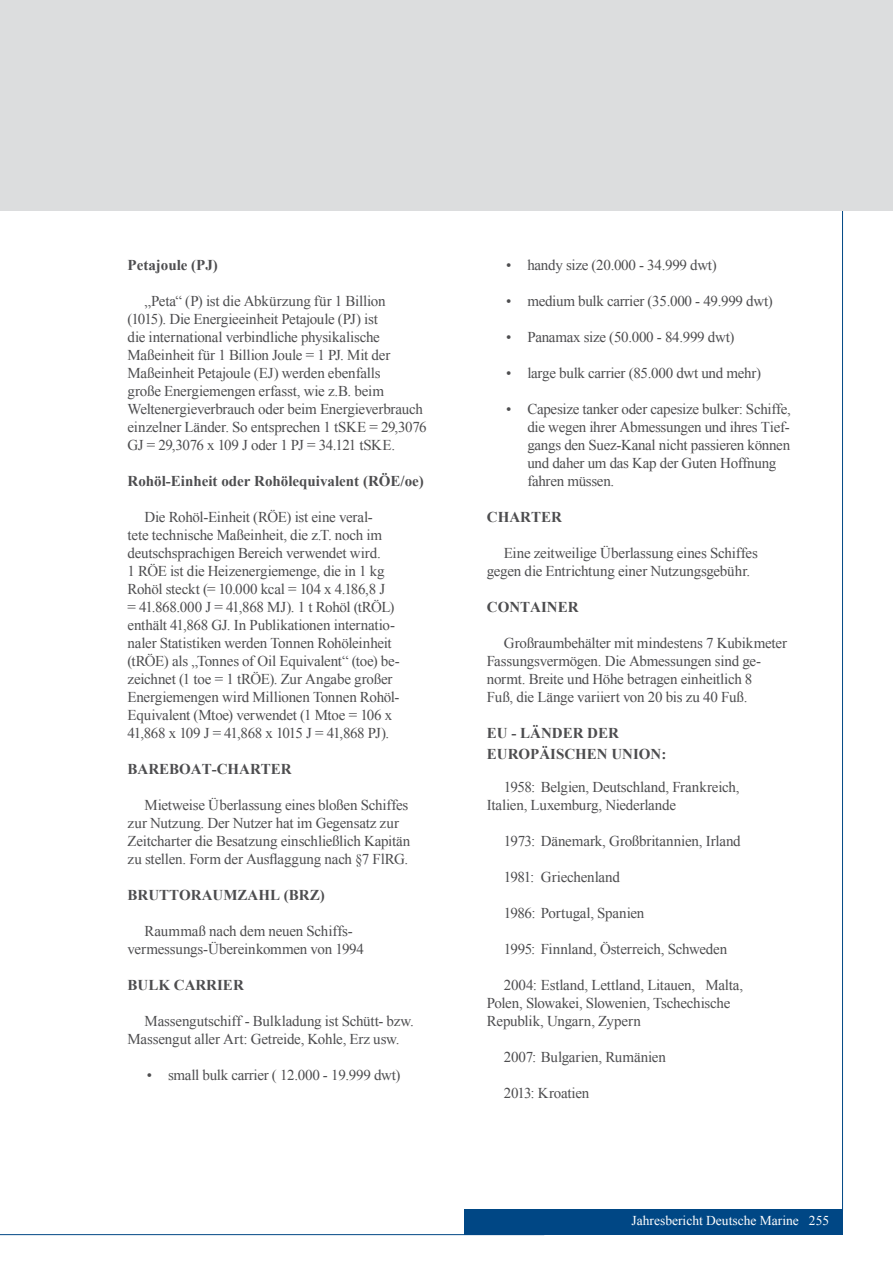
<style>
.page{position:relative;width:893px;height:1263px;background:#fff}
.page>*{position:absolute;margin:0;border:0;box-sizing:border-box;transform-origin:0 0}
.t1{font:15px/18px "Times New Roman";letter-spacing:-.02em;color:#4d4d4f}
.t2{font:700 15px/21px "Times New Roman";color:#4d4d4f}
.t3{font:13.5px "Times New Roman";color:#fff}
</style>
<div class="page">
<hr style="left:842px;top:204px;width:1px;height:1007px;background:#004785">
<hr style="left:0;top:1234px;width:544px;height:1px;background:#004785">
<div style="left:0;top:0;width:893px;height:210px;background:#dcddde"></div>
<div style="left:465px;top:1209px;width:378px;height:26px;background:#004785"></div>
<p class="t2" style="left:128px;top:254px;width:92px">Petajoule (PJ)</p>
<p class="t1" style="left:128px;top:292px;width:300px;text-indent:17px">„Peta“ (P) ist die Abkürzung für 1 Billion (1015). Die Energieeinheit Petajoule (PJ) ist<br>die international verbindliche physikalische Maßeinheit für 1 Billion Joule = 1 PJ. Mit der Maßeinheit Petajoule (EJ) werden ebenfalls<br>große Energiemengen erfasst, wie z.B. beim Weltenergieverbrauch oder beim Energieverbrauch einzelner Länder. So entsprechen 1 tSKE = 29,3076<br>GJ = 29,3076 x 109 J oder 1 PJ = 34.121 tSKE.</p>
<p class="t2" style="left:128px;top:470px;width:298px">Rohöl-Einheit oder Rohölequivalent (RÖE/oe)</p>
<p class="t1" style="left:128px;top:508px;width:274px;text-indent:17px">Die Rohöl-Einheit (RÖE) ist eine veral-<br>tete technische Maßeinheit, die z.T. noch im deutschsprachigen Bereich verwendet wird.<br>1 RÖE ist die Heizenergiemenge, die in 1 kg Rohöl steckt (= 10.000 kcal = 104 x 4.186,8 J<br>= 41.868.000 J = 41,868 MJ). 1 t Rohöl (tRÖL) enthält 41,868 GJ. In Publikationen internatio&shy;naler Statistiken werden Tonnen Rohöleinheit (tRÖE) als „Tonnes of Oil Equivalent“ (toe) be&shy;zeichnet (1 toe = 1 tRÖE). Zur Angabe großer Energiemengen wird Millionen Tonnen Rohöl-Equivalent (Mtoe) verwendet (1 Mtoe = 106 x 41,868 x 109 J = 41,868 x 1015 J = 41,868 PJ).</p>
<p class="t2" style="left:128px;top:758px;width:166px">BAREBOAT-CHARTER</p>
<p class="t1" style="left:128px;top:796px;width:284px;text-indent:17px">Mietweise Überlassung eines bloßen Schiffes zur Nutzung. Der Nutzer hat im Gegensatz zur Zeitcharter die Besatzung einschließlich Kapitän zu stellen. Form der Ausflaggung nach §7 FlRG.</p>
<p class="t2" style="left:128px;top:884px;width:199px">BRUTTORAUMZAHL (BRZ)</p>
<p class="t1" style="left:128px;top:922px;width:238px;text-align:center">Raummaß nach dem neuen Schiffs&shy;vermessungs-Übereinkommen von 1994</p>
<p class="t2" style="left:128px;top:974px;width:118px">BULK CARRIER</p>
<p class="t1" style="left:128px;top:1012px;width:288px;text-indent:17px">Massengutschiff - Bulkladung ist Schütt- bzw.<br>Massengut aller Art: Getreide, Kohle, Erz usw.</p>
<p class="t1" style="left:147px;top:1066px;width:255px">• small bulk carrier ( 12.000 - 19.999 dwt)</p>
<p class="t1" style="left:506px;top:256px;width:212px">• handy size (20.000 - 34.999 dwt)</p>
<p class="t1" style="left:506px;top:292px;width:268px">• medium bulk carrier (35.000 - 49.999 dwt)</p>
<p class="t1" style="left:506px;top:328px;width:230px">• Panamax size (50.000 - 84.999 dwt)</p>
<p class="t1" style="left:506px;top:364px;width:256px">• large bulk carrier (85.000 dwt und mehr)</p>
<p class="t1" style="left:527px;top:400px;width:265px;text-indent:-21px">• Capesize tanker oder capesize bulker: Schiffe, die wegen ihrer Abmessungen und ihres Tief&shy;gangs den Suez-Kanal nicht passieren können und daher um das Kap der Guten Hoffnung fahren müssen.</p>
<p class="t2" style="left:487px;top:506px;width:76px">CHARTER</p>
<p class="t1" style="left:487px;top:544px;width:272px;text-indent:17px">Eine zeitweilige Überlassung eines Schiffes gegen die Entrichtung einer Nutzungsgebühr.</p>
<p class="t2" style="left:487px;top:596px;width:93px">CONTAINER</p>
<p class="t1" style="left:487px;top:634px;width:302px;text-indent:17px">Großraumbehälter mit mindestens 7 Kubikmeter Fassungsvermögen. Die Abmessungen sind ge&shy;normt. Breite und Höhe betragen einheitlich 8<br>Fuß, die Länge variiert von 20 bis zu 40 Fuß.</p>
<p class="t2" style="left:487px;top:722px;width:181px">EU - LÄNDER DER<br>EUROPÄISCHEN UNION:</p>
<p class="t1" style="left:487px;top:778px;width:254px;text-indent:17px">1958: Belgien, Deutschland, Frankreich,<br>Italien, Luxemburg, Niederlande</p>
<p class="t1" style="left:504px;top:832px;width:238px">1973: Dänemark, Großbritannien, Irland</p>
<p class="t1" style="left:504px;top:868px;width:118px">1981: Griechenland</p>
<p class="t1" style="left:504px;top:904px;width:142px">1986: Portugal, Spanien</p>
<p class="t1" style="left:504px;top:940px;width:225px">1995: Finnland, Österreich, Schweden</p>
<p class="t1" style="left:487px;top:976px;width:258px;text-indent:17px">2004: Estland, Lettland, Litauen, Malta,<br>Polen, Slowakei, Slowenien, Tschechische<br>Republik, Ungarn, Zypern</p>
<p class="t1" style="left:504px;top:1048px;width:164px">2007: Bulgarien, Rumänien</p>
<p class="t1" style="left:504px;top:1084px;width:87px">2013: Kroatien</p>
<p class="t3" style="left:632px;top:1211px;width:199px">Jahresbericht Deutsche Marine 255</p>
</div>
